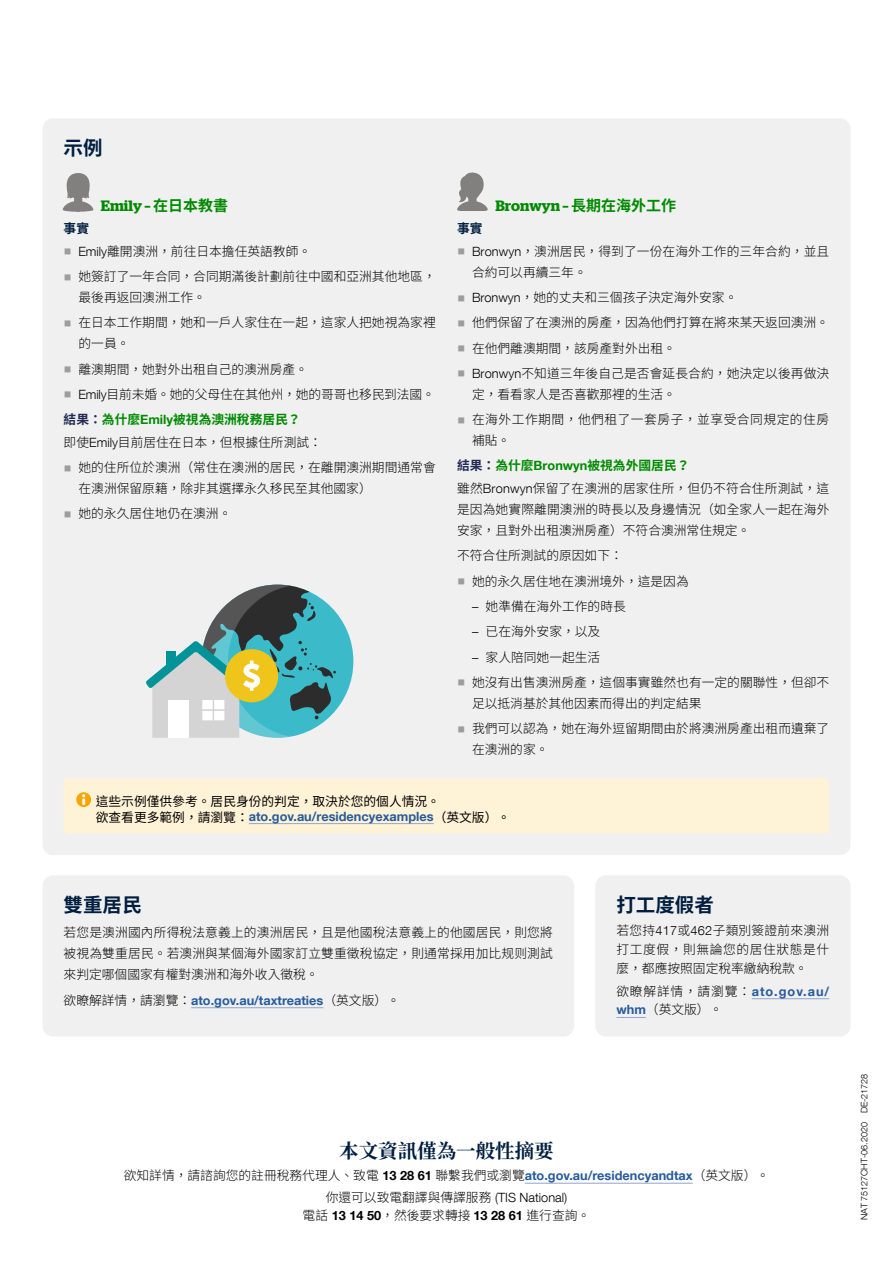
<style>
.page{position:relative;width:893px;height:1263px;background:#fff}
.page>*{position:absolute;margin:0;border:0;box-sizing:border-box;transform-origin:0 0}
.t1{font:700 19.5px "Noto Sans CJ Ktc";color:#001e40}
.t2{font:700 19.5px "Noto Serif CJ Ktc";color:#001e40}
.t3{font:600 15px "Stag";color:#008a00}
.t4{font:300 12.75px/25.2px "Noto Sans CJ Ktc";color:#000}
.t5{font:700 12.75px "Helvetica Neue LT Com";color:#275b9b}
.t6{font:700 12.75px/25px "Noto Sans CJ Ktc";color:#008a00}
.t7{font:300 12.75px/25.2px "Noto Sans CJ Ktc";letter-spacing:.04em;color:#000}
.t8{font:12.75px "Noto Sans CJ Ktc";color:#000}
.t9{font:300 9px "Helvetica Neue LT Com";color:#000}
.s1{font-family:"Noto Sans CJ Ktc";font-weight:700}
.s2{font-weight:700;color:#001e40}
.s3{font-family:"Helvetica Neue LT Com"}
.s4{color:#242c54}
.s5{font-weight:300;color:#000}
.s6{font-family:"Noto Sans CJ Ktc";font-weight:400;color:#000}
.s7{font-family:"Noto Sans CJ Ktc";font-weight:300;color:#000}
.s8{font-family:"Helvetica Neue LT Com";font-weight:700;color:#275b9b}
.s9{font-family:"Helvetica Neue LT Com";font-weight:700}
</style>
<div class="page">
<div style="left:43px;top:118px;width:807px;height:737px;background:#f0f0f0;border-radius:11px"></div>
<div style="left:64px;top:778px;width:765px;height:55px;background:#fff3d7;border-radius:5px"></div>
<hr style="left:249px;top:823px;width:185px;height:1px;background:#95a4cd">
<svg style="left:76px;top:792px;width:15px;height:15px"></svg>
<svg style="left:82px;top:796px;width:3px;height:8px"></svg>
<div style="left:43px;top:875px;width:531px;height:161px;background:#f0f0f0;border-radius:11px"></div>
<hr style="left:191px;top:1007px;width:132px;height:1px;background:#95a4cd">
<div style="left:595px;top:875px;width:255px;height:161px;background:#f0f0f0;border-radius:11px"></div>
<hr style="left:752px;top:998px;width:77px;height:1px;background:#95a4cd">
<hr style="left:616px;top:1017px;width:30px;height:1px;background:#95a4cd">
<hr style="left:525px;top:1183px;width:168px;height:1px;background:#95a4cd">
<svg style="left:63px;top:173px;width:30px;height:39px"></svg>
<svg style="left:457px;top:172px;width:31px;height:39px"></svg>
<div style="left:202px;top:585px;width:151px;height:153px;background:#3bbac9;border-radius:50%"></div>
<svg style="left:146px;top:585px;width:190px;height:153px"></svg>
<h1 class="t1" style="left:64px;top:137px;width:40px">示例</h1>
<p class="t3" style="left:101px;top:196px;width:129px">Emily – <span class="s1">在日本教書</span></p>
<p class="t4" style="left:78px;top:217px;width:234px;line-height:23.1px;text-indent:-15px"><span class="s2">事實<br></span><span class="s3">Emily</span>離開澳洲，前往日本擔任英語教師。</p>
<p class="t4" style="left:78px;top:266px;width:359px;line-height:21px">她簽訂了一年合同，合同期滿後計劃前往中國和亞洲其他地區，最後再返回澳洲工作。</p>
<p class="t4" style="left:78px;top:312px;width:359px;line-height:21px">在日本工作期間，她和一戶人家住在一起，這家人把她視為家裡的一員。</p>
<p class="t4" style="left:78px;top:357px;width:231px">離澳期間，她對外出租自己的澳洲房產。</p>
<p class="t4" style="left:78px;top:382px;width:358px"><span class="s3">Emily</span>目前未婚。她的父母住在其他州，她的哥哥也移民到法國。</p>
<p class="t6" style="left:64px;top:407px;width:239px"><span class="s4">結果：</span>為什麼<span class="s3">Emily</span>被視為澳洲稅務居民？</p>
<p class="t4" style="left:78px;top:430px;width:359px;text-indent:-15px">即使<span class="s3">Emily</span>目前居住在日本，但根據住所測試：<br>她的住所位於澳洲（常住在澳洲的居民，在離開澳洲期間通常會</p>
<p class="t4" style="left:78px;top:476px;width:295px">在澳洲保留原籍，除非其選擇永久移民至其他國家）她的永久居住地仍在澳洲。</p>
<p class="t3" style="left:495px;top:196px;width:182px">Bronwyn – <span class="s1">長期在海外工作</span></p>
<p class="t4" style="left:472px;top:217px;width:359px;line-height:23.1px;text-indent:-15px"><span class="s2">事實<br></span><span class="s3">Bronwyn</span>，澳洲居民，得到了一份在海外工作的三年合約，並且</p>
<p class="t4" style="left:472px;top:260px;width:359px">合約可以再續三年。<br><span class="s3">Bronwyn</span>，她的丈夫和三個孩子決定海外安家。<br>他們保留了在澳洲的房產，因為他們打算在將來某天返回澳洲。在他們離澳期間，該房產對外出租。<br><span class="s3">Bronwyn</span>不知道三年後自己是否會延長合約，她決定以後再做決</p>
<p class="t7" style="left:472px;top:382px;width:359px">定，看看家人是否喜歡那裡的生活。<br>在海外工作期間，他們租了一套房子，並享受合同規定的住房</p>
<p class="t6" style="left:457px;top:428px;width:234px;text-indent:15px"><span class="s5">補貼。<br></span><span class="s4">結果：</span>為什麼<span class="s3">Bronwyn</span>被視為外國居民？</p>
<p class="t4" style="left:457px;top:478px;width:374px;line-height:21px;text-align:justify">雖然<span class="s3">Bronwyn</span>保留了在澳洲的居家住所，但仍不符合住所測試，這是因為她實際離開澳洲的時長以及身邊情況（如全家人一起在海外安家，且對外出租澳洲房產）不符合澳洲常住規定。</p>
<p class="t4" style="left:472px;top:543px;width:218px;text-indent:-15px">不符合住所測試的原因如下：<br>她的永久居住地在澳洲境外，這是因為</p>
<p class="t4" style="left:472px;top:594px;width:155px"><span class="s3">–</span> 她準備在海外工作的時長</p>
<p class="t4" style="left:472px;top:619px;width:130px"><span class="s3">–</span> 已在海外安家，以及</p>
<p class="t4" style="left:472px;top:644px;width:359px"><span class="s3">–</span> 家人陪同她一起生活<br>她沒有出售澳洲房產，這個事實雖然也有一定的關聯性，但卻不</p>
<p class="t4" style="left:472px;top:691px;width:359px">足以抵消基於其他因素而得出的判定結果<br>我們可以認為，她在海外逗留期間由於將澳洲房產出租而遺棄了</p>
<p class="t4" style="left:472px;top:737px;width:78px">在澳洲的家。</p>
<p class="t8" style="left:96px;top:794px;width:346px">這些示例僅供參考。居民身份的判定，取決於您的個人情況。</p>
<p class="t5" style="left:96px;top:808px;width:416px"><span class="s6">欲查看更多範例，請瀏覽：</span>ato.gov.au/residencyexamples<span class="s6">（英文版）。</span></p>
<h1 class="t1" style="left:64px;top:894px;width:79px">雙重居民</h1>
<p class="t4" style="left:64px;top:922px;width:491px;line-height:21px;text-align:justify">若您是澳洲國內所得稅法意義上的澳洲居民，且是他國稅法意義上的他國居民，則您將被視為雙重居民。若澳洲與某個海外國家訂立雙重徵稅協定，則通常採用加比规则測試來判定哪個國家有權對澳洲和海外收入徵稅。</p>
<p class="t5" style="left:64px;top:992px;width:338px"><span class="s7">欲瞭解詳情，請瀏覽：</span>ato.gov.au/taxtreaties<span class="s7">（英文版）。</span></p>
<h1 class="t1" style="left:616px;top:894px;width:99px">打工度假者</h1>
<p class="t4" style="left:616px;top:921px;width:214px;line-height:18.8px;text-align:justify">若您持<span class="s3">417</span>或<span class="s3">462</span>子類別簽證前來澳洲打工度假，則無論您的居住狀態是什麼，都應按照固定稅率繳納稅款。</p>
<p class="t5" style="left:616px;top:983px;width:214px"><span class="s7">欲瞭解詳情，請瀏覽：</span>ato.gov.au/</p>
<p class="t4" style="left:616px;top:997px;width:107px"><span class="s8">whm</span>（英文版）。</p>
<h1 class="t2" style="left:339px;top:1140px;width:216px">本文資訊僅為一般性摘要</h1>
<p class="t4" style="left:124px;top:1165px;width:647px;line-height:22.2px;text-align:center">欲知詳情，請諮詢您的註冊稅務代理人、致電 <span class="s9">13 28 61</span> 聯繫我們或瀏覽<span class="s8">ato.gov.au/residencyandtax</span>（英文版）。你還可以致電翻譯與傳譯服務 <span class="s3">(TIS National)</span></p>
<p class="t4" style="left:303px;top:1203px;width:289px">電話 <span class="s9">13 14 50</span>，然後要求轉接 <span class="s9">13 28 61</span> 進行查詢。</p>
<p class="t9" style="left:859px;top:1220px;width:148px;rotate:-90deg">NAT 75127CHT-06.2020 DE-21728</p>
</div>
